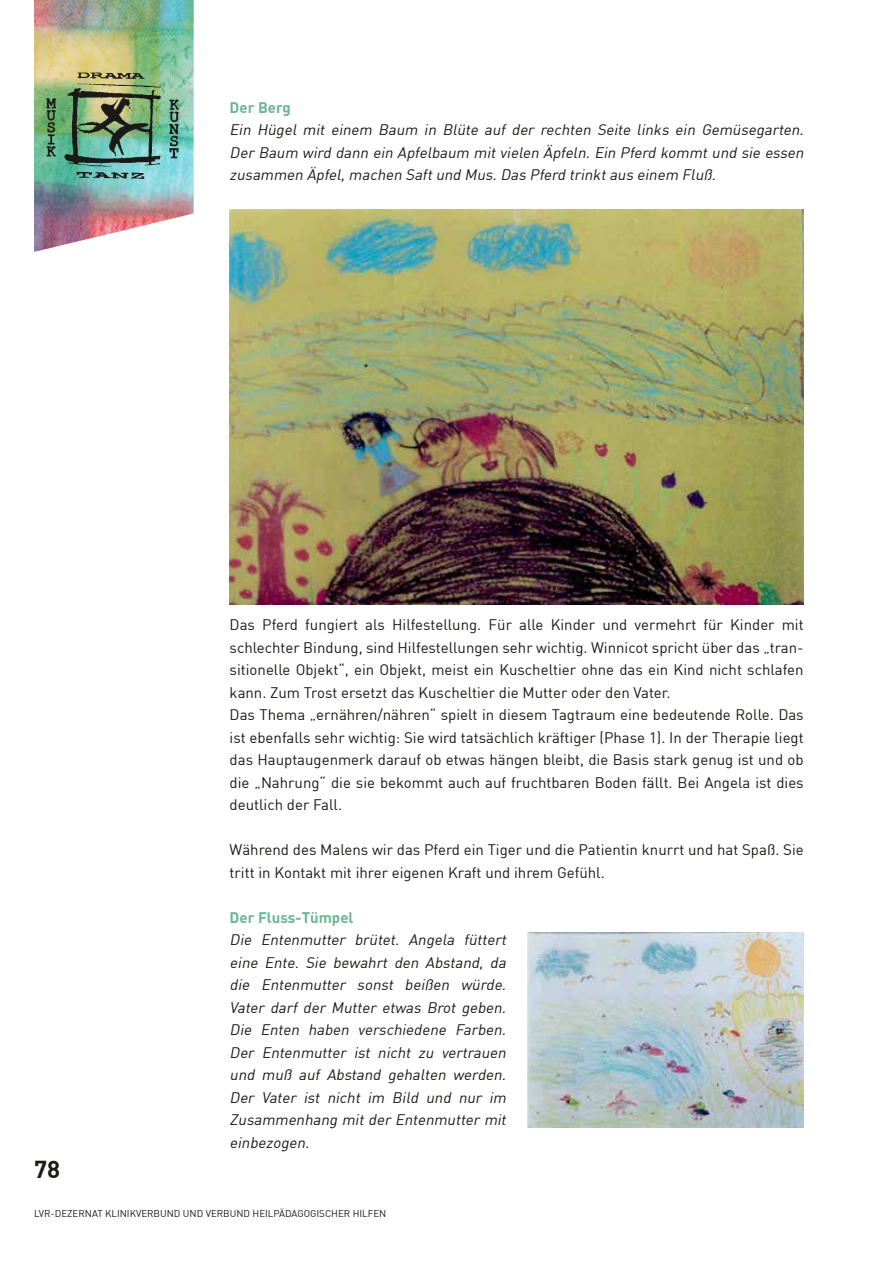
<style>
.page{position:relative;width:893px;height:1263px;background:#fff}
.page>*{position:absolute;margin:0;border:0;box-sizing:border-box;transform-origin:0 0}
.t1{font:700 24px "DIN";color:#1a1a18}
.t2{font:15px/22.5px "DIN";color:#1a1a18}
.t3{font:italic 15px/22.5px "DIN";color:#1a1a18;text-align:justify}
.t4{font:700 15px "DIN";color:#68b696}
.t5{font:9.75px "DIN";color:#1a1a18}
</style>
<div class="page">
<img style="left:34px;top:0;width:160px;height:252px">
<img style="left:42px;top:69px;width:139px;height:112px">
<img style="left:230px;top:210px;width:574px;height:395px">
<img style="left:527px;top:933px;width:277px;height:194px">
<p class="t4" style="left:230px;top:97px;width:63px">Der Berg</p>
<p class="t3" style="left:230px;top:118px;width:579px">Ein Hügel mit einem Baum in Blüte auf der rechten Seite links ein Gemüsegarten.<br>Der Baum wird dann ein Apfelbaum mit vielen Äpfeln. Ein Pferd kommt und sie essen zusammen Äpfel,machen Saftund Mus.Das Pferd trinktaus einem Fluß.</p>
<p class="t2" style="left:230px;top:613px;width:576px">Das Pferd fungiert als Hilfestellung. Für alle Kinder und vermehrt für Kinder mit schlechter Bindung, sind Hilfestellungen sehr wichtig. Winnicot spricht über das „tran&shy;sitionelle Objekt“, ein Objekt, meist ein Kuscheltier ohne das ein Kind nicht schlafen kann. Zum Trost ersetzt das Kuscheltier die Mutter oder den Vater.<br>Das Thema „ernähren/nähren“ spielt in diesem Tagtraum eine bedeutende Rolle. Das ist ebenfalls sehr wichtig: Sie wird tatsächlich kräftiger (Phase 1). In der Therapie liegt das Hauptaugenmerk darauf ob etwas hängen bleibt, die Basis stark genug ist und ob die „Nahrung“ die sie bekommt auch auf fruchtbaren Boden fällt. Bei Angela ist dies deutlich der Fall.</p>
<p class="t2" style="left:230px;top:838px;width:576px">Während des Malens wir das Pferd ein Tiger und die Patientin knurrt und hat Spaß. Sie tritt in Kontakt mit ihrer eigenen Kraft und ihrem Gefühl.</p>
<p class="t4" style="left:230px;top:907px;width:125px">Der Fluss-Tümpel</p>
<p class="t3" style="left:230px;top:928px;width:281px">Die Entenmutter brütet. Angela füttert eine Ente. Sie bewahrt den Abstand, da die Entenmutter sonst beißen würde.<br>Vater darf der Mutter etwas Brot geben.<br>Die Enten haben verschiedene Farben.<br>Der Entenmutter ist nicht zu vertrauen und muß auf Abstand gehalten werden.<br>Der Vater ist nicht im Bild und nur im Zusammenhang mit der Entenmutter mit einbezogen.</p>
<h1 class="t1" style="left:34px;top:1154px;width:28px">78</h1>
<p class="t5" style="left:34px;top:1208px;width:354px">LVR-DEZERNAT KLINIKVERBUND UND VERBUND HEILPÄDAGOGISCHER HILFEN</p>
</div>
